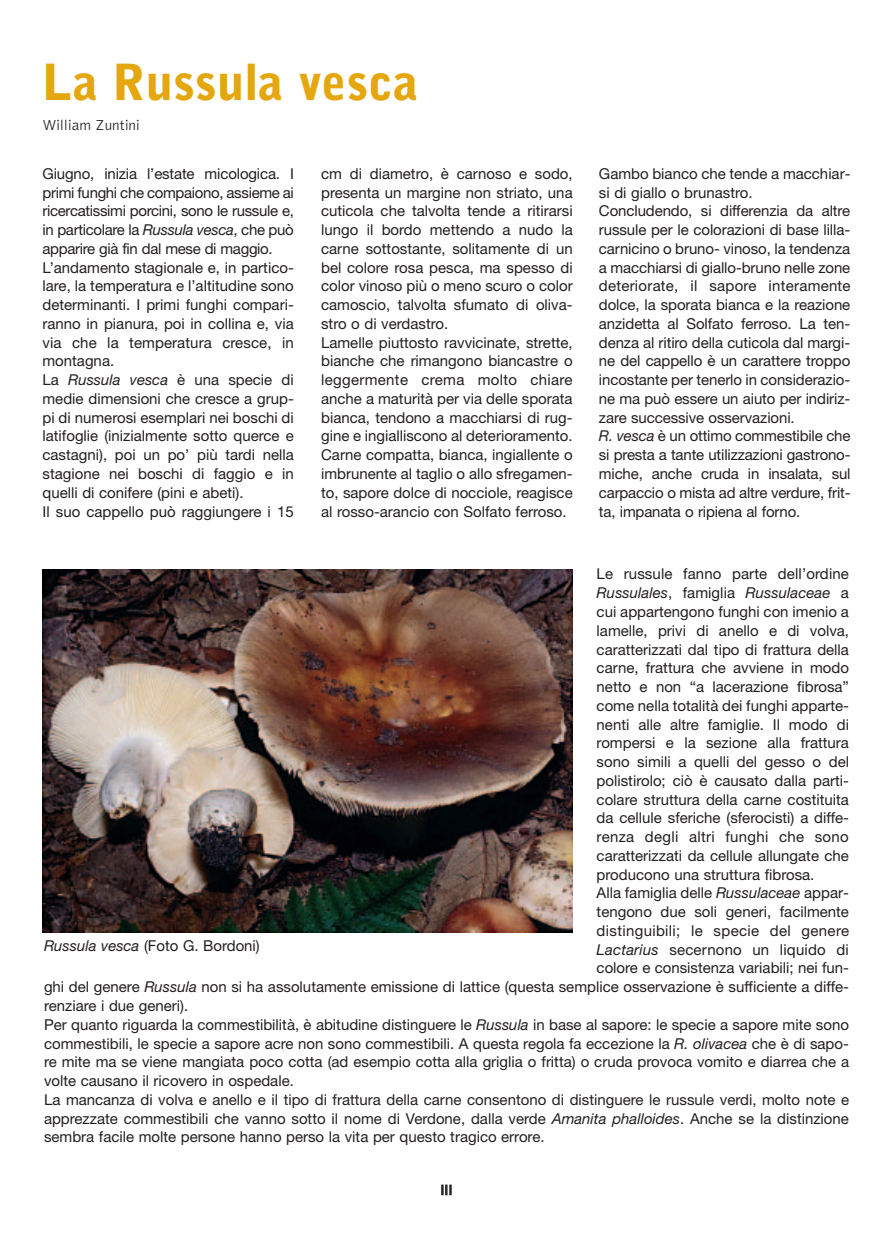
<style>
.page{position:relative;width:893px;height:1234px;background:#fff}
.page>*{position:absolute;margin:0;border:0;box-sizing:border-box;transform-origin:0 0}
.t1{font:900 49.5px "Bell Gothic";color:#e5a710}
.t2{font:15px/18.8px "Helvetica Neue";color:#231f20}
.t3{font:15px "Helvetica Neue";letter-spacing:.02em;color:#231f20}
.t4{font:italic 15px "Helvetica Neue";letter-spacing:.005em;color:#231f20}
.t5{font:300 15px "Bell Gothic";color:#231f20}
.t6{font:13.5px "Helvetica Neue";color:#231f20}
.s1{font-style:italic}
.s2{font-style:normal}
</style>
<div class="page">
<img style="left:43px;top:569px;width:530px;height:363px">
<h1 class="t1" style="left:43px;top:64px;width:377px">La Russula vesca</h1>
<p class="t5" style="left:43px;top:120px;width:99px">William Zuntini</p>
<p class="t2" style="left:321px;top:165px;width:253px">cm di diametro, è carnoso e sodo, presenta un margine non striato, una cuticola che talvolta tende a ritirarsi lungo il bordo mettendo a nudo la carne sottostante, solitamente di un bel colore rosa pesca, ma spesso di color vinoso più o meno scuro o color camoscio, talvolta sfumato di oliva&shy;stro o di verdastro.<br>Lamelle piuttosto ravvicinate, strette, bianche che rimangono biancastre o leggermente crema molto chiare anche a maturità per via delle sporata bianca, tendono a macchiarsi di rug&shy;gine e ingialliscono al deterioramento.<br>Carne compatta, bianca, ingiallente o imbrunente al taglio o allo sfregamen&shy;to, sapore dolce di nocciole, reagisce al rosso-arancio con Solfato ferroso.</p>
<p class="t2" style="left:599px;top:165px;width:253px">Gambo bianco che tende a macchiar&shy;si di giallo o brunastro.<br>Concludendo, si differenzia da altre russule per le colorazioni di base lilla&shy;carnicino o bruno- vinoso, la tendenza a macchiarsi di giallo-bruno nelle zone deteriorate, il sapore interamente dolce, la sporata bianca e la reazione anzidetta al Solfato ferroso. La ten&shy;denza al ritiro della cuticola dal margi&shy;ne del cappello è un carattere troppo incostante per tenerlo in considerazio&shy;ne ma può essere un aiuto per indiriz&shy;zare successive osservazioni.<br><span class="s1">R. vesca</span> è un ottimo commestibile che si presta a tante utilizzazioni gastrono&shy;miche, anche cruda in insalata, sul carpaccio o mista ad altre verdure, frit&shy;ta, impanata o ripiena al forno.</p>
<p class="t2" style="left:43px;top:165px;width:253px">Giugno, inizia l’estate micologica. I primi funghi che compaiono, assieme ai ricercatissimi porcini, sono le russule e, in particolare la <span class="s1">Russula vesca</span>, che può apparire già fin dal mese di maggio.<br>L’andamento stagionale e, in partico&shy;lare, la temperatura e l’altitudine sono determinanti. I primi funghi compari&shy;ranno in pianura, poi in collina e, via via che la temperatura cresce, in montagna.<br>La <span class="s1">Russula vesca</span> è una specie di medie dimensioni che cresce a grup&shy;pi di numerosi esemplari nei boschi di latifoglie (inizialmente sotto querce e castagni), poi un po’ più tardi nella stagione nei boschi di faggio e in quelli di conifere (pini e abeti).<br>Il suo cappello può raggiungere i 15</p>
<p class="t2" style="left:597px;top:566px;width:254px">Le russule fanno parte dell’ordine</p>
<p class="t4" style="left:597px;top:587px;width:254px">Russulales<span class="s2">, famiglia</span> Russulaceae <span class="s2">a</span></p>
<p class="t2" style="left:597px;top:603px;width:254px">cui appartengono funghi con imenio a</p>
<p class="t2" style="left:597px;top:622px;width:254px">lamelle, privi di anello e di volva,</p>
<p class="t2" style="left:597px;top:641px;width:254px">caratterizzati dal tipo di frattura della</p>
<p class="t2" style="left:597px;top:660px;width:254px">carne, frattura che avviene in modo</p>
<p class="t2" style="left:597px;top:678px;width:254px">netto e non “a lacerazione fibrosa”</p>
<p class="t2" style="left:597px;top:697px;width:254px">come nella totalità dei funghi apparte-</p>
<p class="t2" style="left:597px;top:716px;width:254px">nenti alle altre famiglie. Il modo di</p>
<p class="t2" style="left:597px;top:735px;width:254px">rompersi e la sezione alla frattura</p>
<p class="t2" style="left:597px;top:753px;width:254px">sono simili a quelli del gesso o del</p>
<p class="t2" style="left:597px;top:772px;width:254px">polistirolo; ciò è causato dalla parti-</p>
<p class="t2" style="left:597px;top:791px;width:254px">colare struttura della carne costituita</p>
<p class="t2" style="left:597px;top:810px;width:254px">da cellule sferiche (sferocisti) a diffe-</p>
<p class="t3" style="left:597px;top:831px;width:254px">renza degli altri funghi che sono</p>
<p class="t2" style="left:597px;top:847px;width:254px">caratterizzati da cellule allungate che</p>
<p class="t2" style="left:597px;top:866px;width:219px">producono una struttura fibrosa.</p>
<p class="t2" style="left:597px;top:885px;width:254px">Alla famiglia delle <span class="s1">Russulaceae</span> appar-</p>
<p class="t2" style="left:597px;top:903px;width:254px">tengono due soli generi, facilmente</p>
<p class="t3" style="left:597px;top:925px;width:254px">distinguibili; le specie del genere</p>
<p class="t2" style="left:597px;top:941px;width:254px"><span class="s1">Lactarius</span> secernono un liquido di</p>
<p class="t2" style="left:597px;top:960px;width:254px">colore e consistenza variabili; nei fun-</p>
<p class="t2" style="left:44px;top:978px;width:806px">ghi del genere <span class="s1">Russula</span> non si ha assolutamente emissione di lattice (questa semplice osservazione è sufficiente a diffe-</p>
<p class="t2" style="left:44px;top:997px;width:146px">renziare i due generi).</p>
<p class="t2" style="left:44px;top:1016px;width:806px">Per quanto riguarda la commestibilità, è abitudine distinguere le <span class="s1">Russula</span> in base al sapore: le specie a sapore mite sono</p>
<p class="t2" style="left:44px;top:1035px;width:806px">commestibili, le specie a sapore acre non sono commestibili. A questa regola fa eccezione la <span class="s1">R. olivacea</span> che è di sapo-</p>
<p class="t2" style="left:44px;top:1053px;width:807px">re mite ma se viene mangiata poco cotta (ad esempio cotta alla griglia o fritta) o cruda provoca vomito e diarrea che a</p>
<p class="t2" style="left:44px;top:1072px;width:251px">volte causano il ricovero in ospedale.</p>
<p class="t2" style="left:44px;top:1091px;width:807px">La mancanza di volva e anello e il tipo di frattura della carne consentono di distinguere le russule verdi, molto note e</p>
<p class="t2" style="left:44px;top:1110px;width:806px">apprezzate commestibili che vanno sotto il nome di Verdone, dalla verde <span class="s1">Amanita phalloides</span>. Anche se la distinzione</p>
<p class="t2" style="left:44px;top:1128px;width:502px">sembra facile molte persone hanno perso la vita per questo tragico errore.</p>
<p class="t2" style="left:44px;top:937px;width:217px"><span class="s1">Russula vesca</span> (Foto G. Bordoni)</p>
<p class="t6" style="left:441px;top:1184px;width:13px">III</p>
</div>
